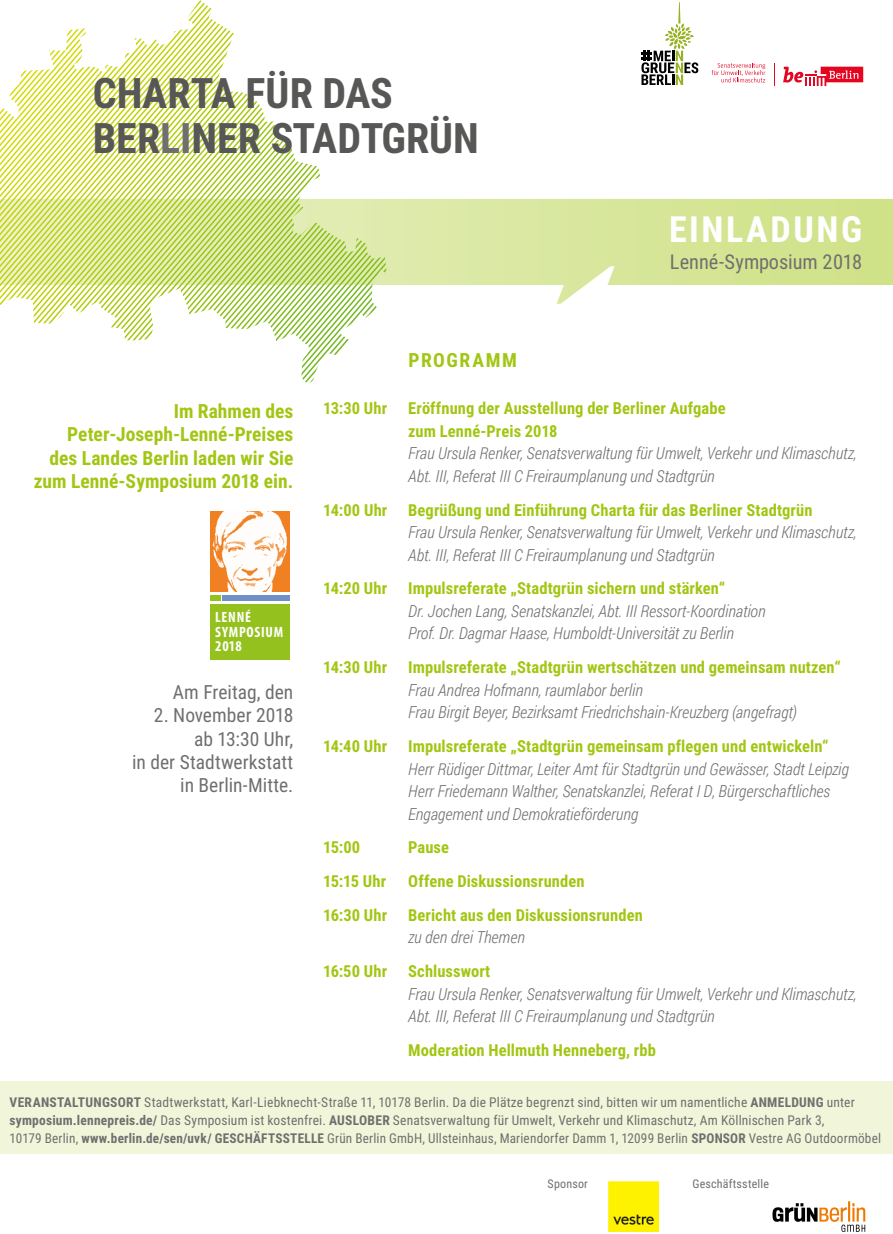
<style>
.page{position:relative;width:893px;height:1234px;background:#fff}
.page>*{position:absolute;margin:0;border:0;box-sizing:border-box;transform-origin:0 0}
._01_02_Untertitel{font:700 42px/45px "Roboto Condensed";color:#575756}
._01_01_Titel{font:700 36px "Roboto Condensed";letter-spacing:.07em;color:#fff}
.t1{font:20.4px "Roboto Condensed";color:#706f6f}
._02_03_Fließtext{font:700 19.5px "Roboto Condensed";color:#a2c613}
._02_03_Fließtext-2{font:19.5px/23.4px "Roboto Condensed";color:#706f6f;text-align:right}
._02_Termin{font:700 19.5px "Roboto Condensed";letter-spacing:.08em;color:#a2c613}
._02_Zusatz{font:italic 300 16.5px/22.5px "Roboto Condensed";letter-spacing:-.005em;color:#706f6f}
._02_Termin-2{font:700 16.5px/22.5px "Roboto Condensed";letter-spacing:.005em;color:#a2c613}
.t2{font:700 condensed 14.85px/14.2px "Myriad Pro";letter-spacing:.05em;color:#fff}
._02_ZÜ{font:13.5px/18px "Roboto Condensed";letter-spacing:.015em;color:#706f6f}
._02_Zusatz-2{font:12px "Roboto Condensed";letter-spacing:.015em;color:#706f6f}
.s1{color:#706f6f}
.s2{font-weight:700}
</style>
<div class="page">
<svg style="left:0;top:0;width:377px;height:383px"></svg>
<svg style="left:0;top:199px;width:893px;height:105px;background:#d9e79e"></svg>
<div style="left:0;top:1081px;width:893px;height:72px;background:#f1f6db"></div>
<div style="left:210px;top:604px;width:80px;height:55px;background:#95c11f"></div>
<div style="left:223px;top:595px;width:67px;height:5px;background:#6c92c5"></div>
<div style="left:210px;top:595px;width:10px;height:5px;background:#95c11f"></div>
<img style="left:210px;top:511px;width:80px;height:80px">
<svg style="left:772px;top:1201px;width:93px;height:30px"></svg>
<img style="left:608px;top:1181px;width:51px;height:50px">
<svg style="left:783px;top:67px;width:80px;height:19px"></svg>
<svg style="left:774px;top:63px;width:1px;height:23px"></svg>
<svg style="left:711px;top:63px;width:54px;height:19px"></svg>
<svg style="left:641px;top:2px;width:57px;height:83px"></svg>
<p class="_01_02_Untertitel" style="left:93px;top:68px;width:388px">CHARTA FÜR DAS<br>BER<span class="s1">LI</span>NER STADTGRÜN</p>
<p class="_02_Termin" style="left:408px;top:346px;width:110px">PROGRAMM</p>
<p class="_01_01_Titel" style="left:669px;top:204px;width:195px">EINLADUNG</p>
<p class="t1" style="left:670px;top:247px;width:194px">Lenné-Symposium 2018</p>
<p class="_02_Termin-2" style="left:323px;top:396px;width:66px">13:30 Uhr</p>
<p class="_02_Termin-2" style="left:408px;top:396px;width:319px">Eröffnung der Ausstellung der Berliner Aufgabe zum Lenné-Preis 2018</p>
<p class="_02_Zusatz" style="left:408px;top:441px;width:450px">Frau Ursula Renker, Senatsverwaltung für Umwelt, Verkehr und Klimaschutz,<br>Abt. III, Referat III C Freiraumplanung und Stadtgrün</p>
<p class="_02_Termin-2" style="left:323px;top:498px;width:66px">14:00 Uhr</p>
<p class="_02_Termin-2" style="left:408px;top:498px;width:406px">Begrüßung und Einführung Charta für das Berliner Stadtgrün</p>
<p class="_02_Zusatz" style="left:408px;top:520px;width:450px">Frau Ursula Renker, Senatsverwaltung für Umwelt, Verkehr und Klimaschutz,<br>Abt. III, Referat III C Freiraumplanung und Stadtgrün</p>
<p class="_02_Termin-2" style="left:323px;top:576px;width:66px">14:20 Uhr</p>
<p class="_02_Termin-2" style="left:408px;top:576px;width:318px">Impulsreferate „Stadtgrün sichern und stärken“</p>
<p class="_02_Zusatz" style="left:408px;top:599px;width:359px">Dr. Jochen Lang, Senatskanzlei, Abt. III Ressort-Koordination</p>
<p class="_02_Zusatz" style="left:408px;top:621px;width:327px">Prof. Dr. Dagmar Haase, Humboldt-Universität zu Berlin</p>
<p class="_02_Termin-2" style="left:323px;top:655px;width:66px">14:30 Uhr</p>
<p class="_02_Termin-2" style="left:408px;top:655px;width:434px">Impulsreferate „Stadtgrün wertschätzen und gemeinsam nutzen“</p>
<p class="_02_Zusatz" style="left:408px;top:678px;width:236px">Frau Andrea Hofmann, raumlabor berlin</p>
<p class="_02_Zusatz" style="left:408px;top:700px;width:390px">Frau Birgit Beyer, Bezirksamt Friedrichshain-Kreuzberg (angefragt)</p>
<p class="_02_Termin-2" style="left:323px;top:734px;width:66px">14:40 Uhr</p>
<p class="_02_Termin-2" style="left:408px;top:734px;width:422px">Impulsreferate „Stadtgrün gemeinsam pflegen und entwickeln“</p>
<p class="_02_Zusatz" style="left:408px;top:756px;width:442px">Herr Rüdiger Dittmar, Leiter Amt für Stadtgrün und Gewässer, Stadt Leipzig</p>
<p class="_02_Zusatz" style="left:408px;top:779px;width:423px">Herr Friedemann Walther, Senatskanzlei, Referat I D, Bürgerschaftliches<br>Engagement und Demokratieförderung</p>
<p class="_02_Termin-2" style="left:323px;top:835px;width:39px">15:00</p>
<p class="_02_Termin-2" style="left:408px;top:835px;width:42px">Pause</p>
<p class="_02_Termin-2" style="left:323px;top:869px;width:65px">15:15 Uhr</p>
<p class="_02_Termin-2" style="left:408px;top:869px;width:178px">Offene Diskussionsrunden</p>
<p class="_02_Termin-2" style="left:323px;top:903px;width:66px">16:30 Uhr</p>
<p class="_02_Termin-2" style="left:408px;top:903px;width:236px">Bericht aus den Diskussionsrunden</p>
<p class="_02_Zusatz" style="left:408px;top:925px;width:118px">zu den drei Themen</p>
<p class="_02_Termin-2" style="left:323px;top:959px;width:66px">16:50 Uhr</p>
<p class="_02_Termin-2" style="left:408px;top:959px;width:84px">Schlusswort</p>
<p class="_02_Zusatz" style="left:408px;top:981px;width:450px">Frau Ursula Renker, Senatsverwaltung für Umwelt, Verkehr und Klimaschutz,<br>Abt. III, Referat III C Freiraumplanung und Stadtgrün</p>
<p class="_02_Termin-2" style="left:408px;top:1038px;width:249px">Moderation Hellmuth Henneberg, rbb</p>
<p class="_02_ZÜ" style="left:10px;top:1092px;width:873px"><span class="s2">VERANSTALTUNGSORT</span> Stadtwerkstatt, Karl-Liebknecht-Straße 11, 10178 Berlin. Da die Plätze begrenzt sind, bitten wir um namentliche <span class="s2">ANMELDUNG</span> unter <span class="s2">symposium.lennepreis.de/</span> Das Symposium ist kostenfrei. <span class="s2">AUSLOBER</span> Senatsverwaltung für Umwelt, Verkehr und Klimaschutz, Am Köllnischen Park 3,<br>10179 Berlin, <span class="s2">www.berlin.de/sen/uvk/ GESCHÄFTSSTELLE</span> Grün Berlin GmbH, Ullsteinhaus, Mariendorfer Damm 1, 12099 Berlin <span class="s2">SPONSOR</span> Vestre AG Outdoormöbel</p>
<p class="_02_Zusatz-2" style="left:547px;top:1174px;width:42px">Sponsor</p>
<p class="_02_Zusatz-2" style="left:692px;top:1174px;width:78px">Geschäftsstelle</p>
<p class="_02_03_Fließtext" style="left:174px;top:397px;width:121px">Im Rahmen des</p>
<p class="_02_03_Fließtext" style="left:67px;top:420px;width:228px">Peter-Joseph-Lenné-Preises</p>
<p class="_02_03_Fließtext" style="left:50px;top:444px;width:245px">des Landes Berlin laden wir Sie</p>
<p class="_02_03_Fließtext" style="left:34px;top:467px;width:261px">zum Lenné-Symposium 2018 ein.</p>
<p class="t2" style="left:215px;top:610px;width:70px">LENNÉ<br>SYMPOSIUM<br>2018</p>
<p class="_02_03_Fließtext-2" style="left:173px;top:679px;width:122px">Am Freitag, den</p>
<p class="_02_03_Fließtext-2" style="left:154px;top:702px;width:141px">2. November 2018</p>
<p class="_02_03_Fließtext-2" style="left:132px;top:726px;width:163px">ab 13:30 Uhr,<br>in der Stadtwerkstatt</p>
<p class="_02_03_Fließtext-2" style="left:180px;top:773px;width:115px">in Berlin-Mitte.</p>
</div>
